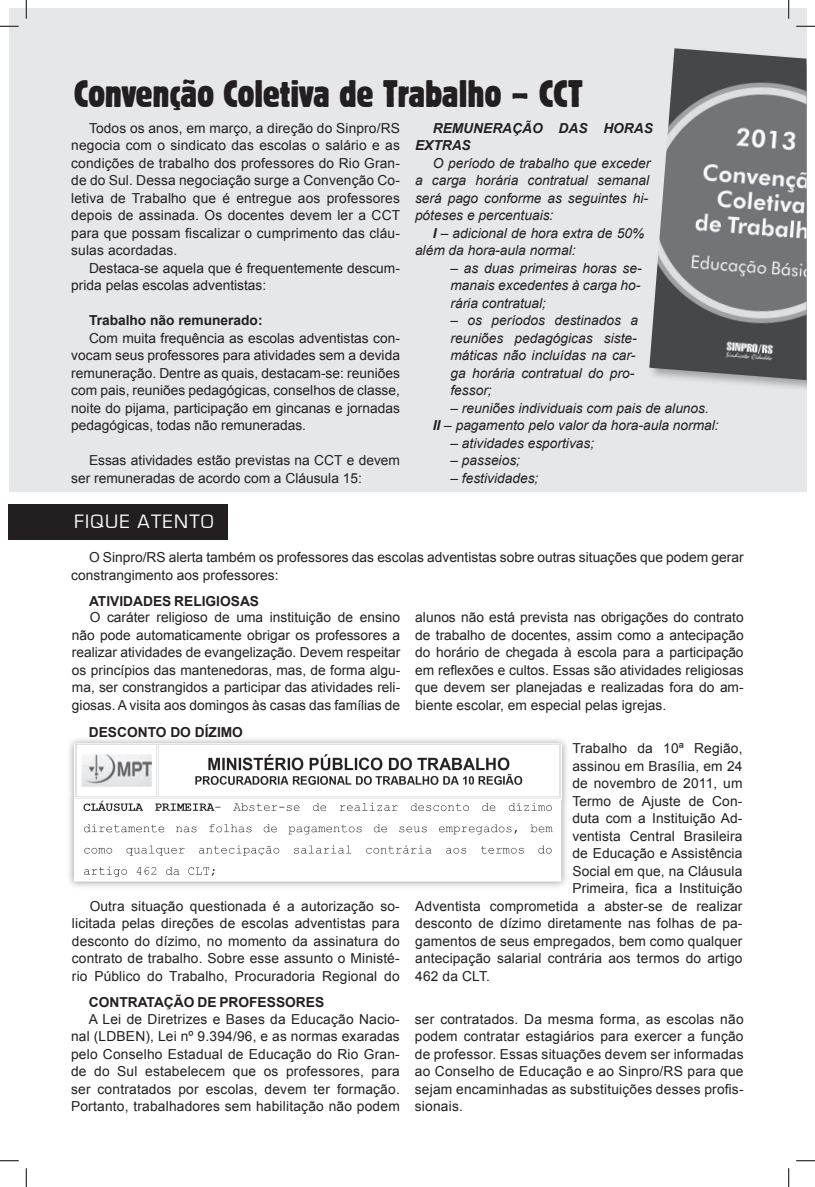
<style>
.page{position:relative;width:815px;height:1187px;background:#fff}
.page>*{position:absolute;margin:0;border:0;box-sizing:border-box;transform-origin:0 0}
.t1{font:condensed 40px "Block T";color:#231f20}
.t2{font:20px "Eurostile";letter-spacing:.07em;color:#fff}
.t3{font:13.75px/17.5px "Arial";letter-spacing:.01em;color:#231f20;text-align:justify}
.t4{font:italic 13.75px/17.5px "Arial";color:#231f20}
.t5{font:700 13.75px "Arial";color:#231f20}
.t6{font:italic 700 13.75px/17.5px "Arial";color:#231f20}
.s1{font-weight:700}
</style>
<div class="page">
<div style="left:9px;top:9px;width:797px;height:482px;background:#e6e7e9"></div>
<div style="left:9px;top:504px;width:219px;height:35px;background:#231f20"></div>
<div style="left:646px;top:46px;width:160px;height:349px;background:#231f20;opacity:.36"></div>
<img style="left:649px;top:48px;width:157px;height:332px">
<div style="left:66px;top:736px;width:503px;height:153px;background:#231f20;opacity:.45"></div>
<img style="left:74px;top:743px;width:487px;height:138px">
<svg style="left:0;top:25px;width:19px;height:2px"></svg>
<svg style="left:796px;top:25px;width:18px;height:2px"></svg>
<svg style="left:0;top:1160px;width:19px;height:1px"></svg>
<svg style="left:796px;top:1160px;width:18px;height:1px"></svg>
<svg style="left:25px;top:0;width:2px;height:19px"></svg>
<svg style="left:25px;top:1168px;width:2px;height:18px"></svg>
<svg style="left:787px;top:0;width:2px;height:19px"></svg>
<svg style="left:788px;top:1168px;width:1px;height:18px"></svg>
<h1 class="t1" style="left:74px;top:72px;width:510px">Convenção Coletiva de Trabalho – CCT</h1>
<p class="t3" style="left:71px;top:119px;width:330px;text-indent:18px">Todos os anos, em março, a direção do Sinpro/RS negocia com o sindicato das escolas o salário e as condições de trabalho dos professores do Rio Gran&shy;de do Sul. Dessa negociação surge a Convenção Co&shy;letiva de Trabalho que é entregue aos professores depois de assinada. Os docentes devem ler a CCT para que possam fiscalizar o cumprimento das cláu&shy;sulas acordadas.</p>
<p class="t3" style="left:71px;top:259px;width:330px;text-indent:18px">Destaca-se aquela que é frequentemente descum&shy;prida pelas escolas adventistas:</p>
<p class="t5" style="left:89px;top:311px;width:175px">Trabalho não remunerado:</p>
<p class="t3" style="left:71px;top:329px;width:330px;text-indent:18px">Com muita frequência as escolas adventistas con&shy;vocam seus professores para atividades sem a devida remuneração. Dentre as quais, destacam-se: reuniões com pais, reuniões pedagógicas, conselhos de classe, noite do pijama, participação em gincanas e jornadas pedagógicas, todas não remuneradas.</p>
<p class="t3" style="left:71px;top:452px;width:330px;text-indent:18px">Essas atividades estão previstas na CCT e devem ser remuneradas de acordo com a Cláusula 15:</p>
<p class="t6" style="left:415px;top:120px;width:239px;text-indent:18px">REMUNERAÇÃO DAS HORAS<br>EXTRAS</p>
<p class="t4" style="left:415px;top:154px;width:237px;text-indent:18px">O período de trabalho que exceder a carga horária contratual semanal será pago conforme as seguintes hi&shy;póteses e percentuais:</p>
<p class="t4" style="left:415px;top:224px;width:231px;text-indent:18px"><span class="s1">I</span> – adicional de hora extra de 50% além da hora-aula normal:</p>
<p class="t4" style="left:450px;top:259px;width:193px;text-align:justify">– as duas primeiras horas se&shy;manais excedentes à carga ho&shy;rária contratual;</p>
<p class="t4" style="left:450px;top:312px;width:189px">– os períodos destinados a reuniões pedagógicas siste&shy;máticas não incluídas na car&shy;ga horária contratual do pro&shy;fessor;</p>
<p class="t4" style="left:432px;top:399px;width:287px;text-align:center">– reuniões individuais com pais de alunos.<br><span class="s1">II</span> – pagamento pelo valor da hora-aula normal:</p>
<p class="t4" style="left:450px;top:434px;width:145px">– atividades esportivas;</p>
<p class="t4" style="left:450px;top:452px;width:71px">– passeios;</p>
<p class="t4" style="left:450px;top:469px;width:89px">– festividades;</p>
<h2 class="t2" style="left:74px;top:511px;width:141px">FIQUE ATENTO</h2>
<p class="t3" style="left:71px;top:548px;width:673px;text-indent:18px">O Sinpro/RS alerta também os professores das escolas adventistas sobre outras situações que podem gerar constrangimento aos professores:</p>
<p class="t3" style="left:72px;top:608px;width:330px;text-indent:18px">O caráter religioso de uma instituição de ensino não pode automaticamente obrigar os professores a realizar atividades de evangelização. Devem respeitar os princípios das mantenedoras, mas, de forma algu&shy;ma, ser constrangidos a participar das atividades reli&shy;giosas. A visita aos domingos às casas das famílias de</p>
<p class="t3" style="left:415px;top:608px;width:330px">alunos não está prevista nas obrigações do contrato de trabalho de docentes, assim como a antecipação do horário de chegada à escola para a participação em reflexões e cultos. Essas são atividades religiosas que devem ser planejadas e realizadas fora do am&shy;biente escolar, em especial pelas igrejas.</p>
<p class="t5" style="left:89px;top:592px;width:171px">ATIVIDADES RELIGIOSAS</p>
<p class="t5" style="left:89px;top:723px;width:156px">DESCONTO DO DÍZIMO</p>
<p class="t3" style="left:72px;top:897px;width:329px;text-indent:18px">Outra situação questionada é a autorização so&shy;licitada pelas direções de escolas adventistas para desconto do dízimo, no momento da assinatura do contrato de trabalho. Sobre esse assunto o Ministé&shy;rio Público do Trabalho, Procuradoria Regional do</p>
<p class="t5" style="left:89px;top:993px;width:237px">CONTRATAÇÃO DE PROFESSORES</p>
<p class="t3" style="left:572px;top:740px;width:171px">Trabalho da 10ª Região,</p>
<p class="t3" style="left:572px;top:757px;width:171px">assinou em Brasília, em 24</p>
<p class="t3" style="left:572px;top:775px;width:171px">de novembro de 2011, um</p>
<p class="t3" style="left:572px;top:792px;width:172px">Termo de Ajuste de Con-</p>
<p class="t3" style="left:572px;top:810px;width:172px">duta com a Instituição Ad-</p>
<p class="t3" style="left:572px;top:827px;width:171px">ventista Central Brasileira</p>
<p class="t3" style="left:572px;top:845px;width:171px">de Educação e Assistência</p>
<p class="t3" style="left:572px;top:862px;width:171px">Social em que, na Cláusula</p>
<p class="t3" style="left:572px;top:880px;width:171px">Primeira, fica a Instituição</p>
<p class="t3" style="left:415px;top:897px;width:328px">Adventista comprometida a abster-se de realizar</p>
<p class="t3" style="left:415px;top:915px;width:328px">desconto de dízimo diretamente nas folhas de pa-</p>
<p class="t3" style="left:415px;top:932px;width:328px">gamentos de seus empregados, bem como qualquer</p>
<p class="t3" style="left:415px;top:950px;width:328px">antecipação salarial contrária aos termos do artigo</p>
<p class="t3" style="left:415px;top:967px;width:76px">462 da CLT.</p>
<p class="t3" style="left:71px;top:1010px;width:330px;text-indent:18px">A Lei de Diretrizes e Bases da Educação Nacio&shy;nal (LDBEN), Lei nº 9.394/96, e as normas exaradas pelo Conselho Estadual de Educação do Rio Gran&shy;de do Sul estabelecem que os professores, para ser contratados por escolas, devem ter formação.<br>Portanto, trabalhadores sem habilitação não podem</p>
<p class="t3" style="left:415px;top:1010px;width:330px">ser contratados. Da mesma forma, as escolas não podem contratar estagiários para exercer a função de professor. Essas situações devem ser informadas ao Conselho de Educação e ao Sinpro/RS para que sejam encaminhadas as substituições desses profis&shy;sionais.</p>
</div>
